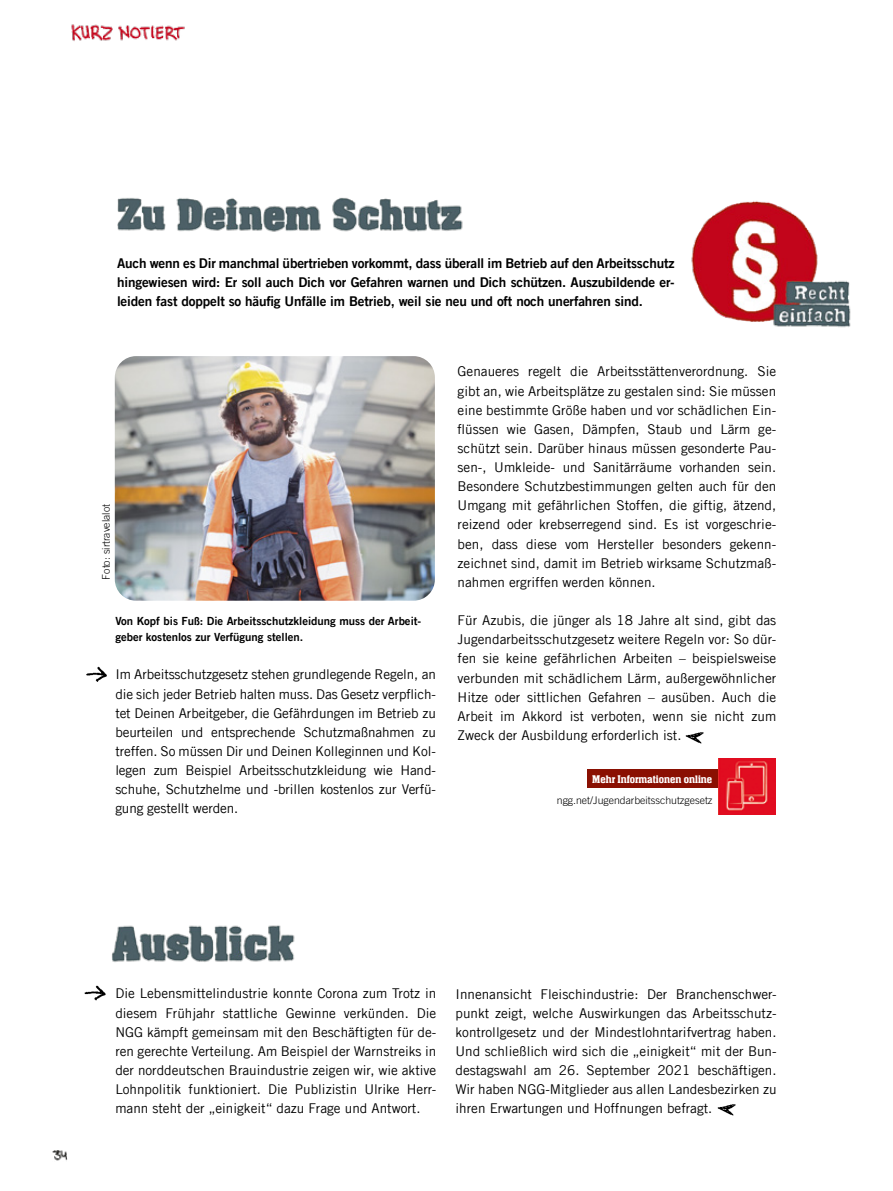
<style>
.page{position:relative;width:893px;height:1191px;background:#fff}
.page>*{position:absolute;margin:0;border:0;box-sizing:border-box;transform-origin:0 0}
.t1{font:13.5px/19.2px "Trade Gothic LT Com";color:#000;text-align:justify}
.t2{font:13.5px/19.2px "Trade Gothic LT Com Bd 2";letter-spacing:-.01em;color:#000;text-align:justify}
.t3{font:500 11.55px "Aachen Pro";color:#fff}
.t4{font:11.25px/15.9px "Trade Gothic LT Com Bd 2";color:#000}
.t5{font:300 10.5px "Trade Gothic LT Com";color:#000}
</style>
<div class="page">
<img style="left:52px;top:1150px;width:16px;height:11px">
<img style="left:71px;top:24px;width:114px;height:17px">
<div style="left:587px;top:769px;width:132px;height:19px;background:#8a1002"></div>
<img style="left:718px;top:758px;width:57px;height:56px">
<img style="left:115px;top:356px;width:320px;height:244px">
<img style="left:117px;top:197px;width:346px;height:35px">
<img style="left:112px;top:925px;width:183px;height:37px">
<img style="left:691px;top:201px;width:160px;height:127px">
<img style="left:86px;top:666px;width:21px;height:16px">
<img style="left:685px;top:732px;width:19px;height:12px">
<img style="left:84px;top:985px;width:22px;height:16px">
<img style="left:717px;top:1104px;width:19px;height:12px">
<p class="t2" style="left:117px;top:253px;width:559px">Auch wenn es Dir manchmal übertrieben vorkommt, dass überall im Betrieb auf den Arbeitsschutz hingewiesen wird: Er soll auch Dich vor Gefahren warnen und Dich schützen. Auszubildende er&shy;leiden fast doppelt so häufig Unfälle im Betrieb, weil sie neu und oft noch unerfahren sind.</p>
<p class="t5" style="left:100px;top:579px;width:77px;rotate:-90deg">Foto: sirtravelalot</p>
<p class="t4" style="left:115px;top:613px;width:308px">Von Kopf bis Fuß: Die Arbeitsschutzkleidung muss der Arbeit&shy;geber kostenlos zur Verfügung stellen.</p>
<p class="t1" style="left:115px;top:665px;width:322px">Im Arbeitsschutzgesetz stehen grundlegende Regeln, an die sich jeder Betrieb halten muss. Das Gesetz verpflich&shy;tet Deinen Arbeitgeber, die Gefährdungen im Betrieb zu beurteilen und entsprechende Schutzmaßnahmen zu treffen. So müssen Dir und Deinen Kolleginnen und Kol&shy;legen zum Beispiel Arbeitsschutzkleidung wie Hand&shy;schuhe, Schutzhelme und -brillen kostenlos zur Verfü&shy;gung gestellt werden.</p>
<p class="t1" style="left:458px;top:362px;width:320px">Genaueres regelt die Arbeitsstättenverordnung. Sie gibt an, wie Arbeitsplätze zu gestalen sind: Sie müssen eine bestimmte Größe haben und vor schädlichen Ein&shy;flüssen wie Gasen, Dämpfen, Staub und Lärm ge&shy;schützt sein. Darüber hinaus müssen gesonderte Pau&shy;sen-, Umkleide- und Sanitärräume vorhanden sein.<br>Besondere Schutzbestimmungen gelten auch für den Umgang mit gefährlichen Stoffen, die giftig, ätzend, reizend oder krebserregend sind. Es ist vorgeschrie&shy;ben, dass diese vom Hersteller besonders gekenn&shy;zeichnet sind, damit im Betrieb wirksame Schutzmaß&shy;nahmen ergriffen werden können.</p>
<p class="t1" style="left:458px;top:610px;width:320px">Für Azubis, die jünger als 18 Jahre alt sind, gibt das Jugendarbeitsschutzgesetz weitere Regeln vor: So dür&shy;fen sie keine gefährlichen Arbeiten – beispielsweise verbunden mit schädlichem Lärm, außergewöhnlicher Hitze oder sittlichen Gefahren – ausüben. Auch die Arbeit im Akkord ist verboten, wenn sie nicht zum Zweck der Ausbildung erforderlich ist.</p>
<p class="t3" style="left:592px;top:772px;width:122px">Mehr Informationen online</p>
<p class="t5" style="left:557px;top:794px;width:157px">ngg.net/Jugendarbeitsschutzgesetz</p>
<p class="t1" style="left:115px;top:983px;width:323px">Die Lebensmittelindustrie konnte Corona zum Trotz in diesem Frühjahr stattliche Gewinne verkünden. Die NGG kämpft gemeinsam mit den Beschäftigten für de&shy;ren gerechte Verteilung. Am Beispiel der Warnstreiks in der norddeutschen Brauindustrie zeigen wir, wie aktive Lohnpolitik funktioniert. Die Publizistin Ulrike Herr&shy;mann steht der „einigkeit“ dazu Frage und Antwort.</p>
<p class="t1" style="left:455px;top:984px;width:323px">Innenansicht Fleischindustrie: Der Branchenschwer&shy;punkt zeigt, welche Auswirkungen das Arbeitsschutz&shy;kontrollgesetz und der Mindestlohntarifvertrag haben.<br>Und schließlich wird sich die „einigkeit“ mit der Bun&shy;destagswahl am 26. September 2021 beschäftigen.<br>Wir haben NGG-Mitglieder aus allen Landesbezirken zu ihren Erwartungen und Hoffnungen befragt.</p>
</div>
